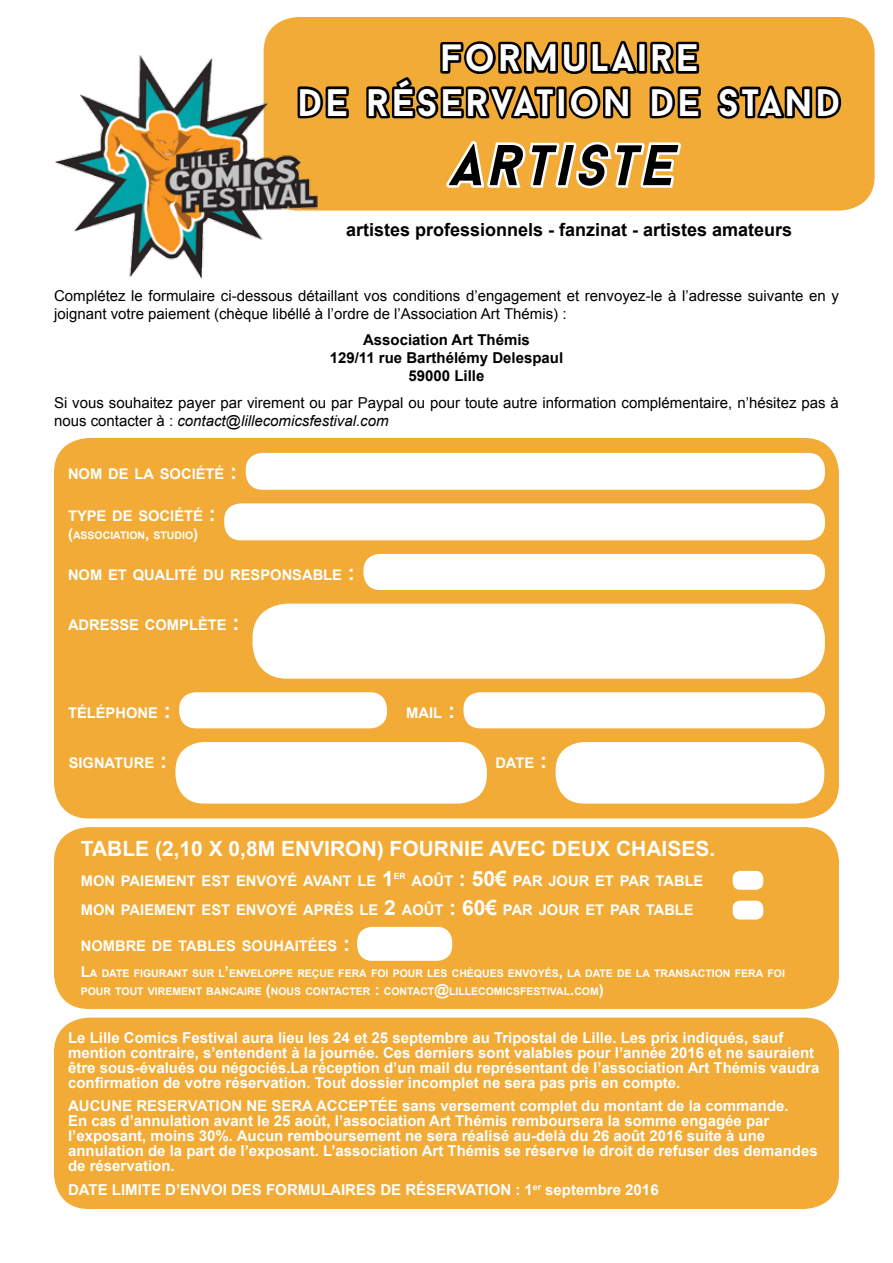
<style>
.page{position:relative;width:893px;height:1263px;background:#fff}
.page>*{position:absolute;margin:0;border:0;box-sizing:border-box;transform-origin:0 0}
.t1{font:italic 700 57.45px "Baron Neue";letter-spacing:.07em;color:#000}
.t2{font:700 38.25px/44.7px "Baron Neue";letter-spacing:.07em;color:#fff;text-align:center}
.t3{font:700 21px "Arial";color:#fff}
.t4{font:700 18px "Arial";color:#000}
.t5{font:700 15px/15px "Arial";color:#fff}
.t6{font:15px/18px "Arial";color:#000}
.t7{font:700 15px/18px "Arial";color:#000;text-align:center}
.t8{font:700 14.7px/29.5px "Arial";color:#fff}
.t9{font:700 10.5px/18px "Arial";color:#fff}
.t10{font:700 8.55px "Arial";color:#fff}
.s1{font-style:italic}
.s2{font-size:21px}
.s3{font-size:15px}
</style>
<div class="page">
<div style="left:264px;top:17px;width:611px;height:194px;background:#f1ab36;border-radius:35px"></div>
<img style="left:55px;top:54px;width:265px;height:225px">
<svg style="left:295px;top:84px;width:54px;height:37px"></svg>
<svg style="left:717px;top:85px;width:125px;height:34px"></svg>
<svg style="left:364px;top:41px;width:339px;height:170px"></svg>
<div style="left:54px;top:438px;width:785px;height:380px;background:#f1ab36;border-radius:35px"></div>
<div style="left:246px;top:453px;width:579px;height:37px;background:#fff;border-radius:17px"></div>
<div style="left:224px;top:503px;width:601px;height:37px;background:#fff;border-radius:16px"></div>
<div style="left:363px;top:554px;width:462px;height:36px;background:#fff;border-radius:16px"></div>
<div style="left:252px;top:604px;width:573px;height:75px;background:#fff;border-radius:35px"></div>
<div style="left:463px;top:692px;width:362px;height:36px;background:#fff;border-radius:16px"></div>
<div style="left:179px;top:692px;width:208px;height:36px;background:#fff;border-radius:16px"></div>
<div style="left:556px;top:742px;width:268px;height:61px;background:#fff;border-radius:29px"></div>
<div style="left:175px;top:742px;width:312px;height:61px;background:#fff;border-radius:29px"></div>
<div style="left:54px;top:827px;width:785px;height:182px;background:#f1ab36;border-radius:35px"></div>
<div style="left:733px;top:901px;width:30px;height:18px;background:#fff;border-radius:8px"></div>
<div style="left:733px;top:871px;width:30px;height:19px;background:#fff;border-radius:8px"></div>
<div style="left:357px;top:927px;width:95px;height:34px;background:#fff;border-radius:15px"></div>
<div style="left:54px;top:1017px;width:785px;height:192px;background:#f1ab36;border-radius:35px"></div>
<h2 class="t2" style="left:297px;top:35px;width:545px">FORMULAIRE<br>DE RÉSERVATION DE STAND</h2>
<h1 class="t1" style="left:457px;top:129px;width:225px">ARTISTE</h1>
<p class="t4" style="left:346px;top:218px;width:448px">artistes professionnels - fanzinat - artistes amateurs</p>
<p class="t6" style="left:54px;top:287px;width:786px">Complétez le formulaire ci-dessous détaillant vos conditions d’engagement et renvoyez-le à l’adresse suivante en y joignant votre paiement (chèque libéllé à l’ordre de l’Association Art Thémis) :</p>
<p class="t7" style="left:330px;top:332px;width:235px">Association Art Thémis<br>129/11 rue Barthélémy Delespaul<br>59000 Lille</p>
<p class="t6" style="left:54px;top:394px;width:786px">Si vous souhaitez payer par virement ou par Paypal ou pour toute autre information complémentaire, n’hésitez pas à nous contacter à : <span class="s1">contact@lillecomicsfestival.com</span></p>
<p class="t8" style="left:68px;top:459px;width:171px">NOM DE LA SOCIÉTÉ <span class="s2">:</span></p>
<p class="t8" style="left:68px;top:501px;width:149px">TYPE DE SOCIÉTÉ <span class="s2">:</span></p>
<p class="t9" style="left:68px;top:526px;width:132px"><span class="s3">(</span>ASSOCIATION<span class="s3">,</span> STUDIO<span class="s3">)</span></p>
<p class="t8" style="left:68px;top:560px;width:288px">NOM ET QUALITÉ DU RESPONSABLE <span class="s2">:</span></p>
<p class="t8" style="left:68px;top:610px;width:173px">ADRESSE COMPLÈTE <span class="s2">:</span></p>
<p class="t8" style="left:68px;top:698px;width:104px">TÉLÉPHONE <span class="s2">:</span></p>
<p class="t8" style="left:406px;top:698px;width:50px">MAIL <span class="s2">:</span></p>
<p class="t8" style="left:69px;top:748px;width:100px">SIGNATURE <span class="s2">:</span></p>
<p class="t8" style="left:495px;top:748px;width:53px">DATE <span class="s2">:</span></p>
<h3 class="t3" style="left:81px;top:835px;width:15px">tabl</h3>
<h3 class="t3" style="left:135px;top:835px;width:581px">e (2,10 x 0,8m environ) fournie avec deux chaises.</h3>
<p class="t8" style="left:81px;top:866px;width:314px">MON PAIEMENT EST ENVOYÉ AVANT LE <span class="s2">1</span></p>
<p class="t10" style="left:394px;top:870px;width:13px">ER</p>
<p class="t8" style="left:81px;top:866px;width:624px;text-indent:331px">AOÛT <span class="s2">: 50</span><span class="s2">€</span> PAR JOUR ET PAR TABLE<br>MON PAIEMENT EST ENVOYÉ APRÈS LE <span class="s2">2</span> AOÛT <span class="s2">: 60</span><span class="s2">€</span> PAR JOUR ET PAR TABLE</p>
<p class="t8" style="left:81px;top:931px;width:271px">NOMBRE DE TABLES SOUHAITÉES <span class="s2">:</span></p>
<p class="t9" style="left:81px;top:965px;width:706px"><span class="s3">L</span>A DATE FIGURANT SUR L<span class="s3">’</span>ENVELOPPE REÇUE FERA FOI POUR LES CHÈQUES ENVOYÉS<span class="s3">,</span> LA DATE DE LA TRANSACTION FERA FOI<br>POUR TOUT VIREMENT BANCAIRE <span class="s3">(</span>NOUS CONTACTER <span class="s3">:</span> CONTACT<span class="s3">@</span>LILLECOMICSFESTIVAL<span class="s3">.</span>COM<span class="s3">)</span></p>
<p class="t5" style="left:68px;top:1030px;width:753px">Le Lille Comics Festival aura lieu les 24 et 25 septembre au Tripostal de Lille. Les prix indiqués, sauf mention contraire, s’entendent à la journée. Ces derniers sont valables pour l’année 2016 et ne sauraient être sous-évalués ou négociés.La réception d’un mail du représentant de l’association Art Thémis vaudra confirmation de votre réservation. Tout dossier incomplet ne sera pas pris en compte.</p>
<p class="t5" style="left:68px;top:1099px;width:751px">Aucune reservation ne sera acceptée sans versement complet du montant de la commande.<br>En cas d’annulation avant le 25 août, l’association Art Thémis remboursera la somme engagée par l’exposant, moins 30%. Aucun remboursement ne sera réalisé au-delà du 26 août 2016 suite à une annulation de la part de l’exposant. L’association Art Thémis se réserve le droit de refuser des demandes de réservation.</p>
<p class="t5" style="left:68px;top:1182px;width:592px">Date limite d’envoi des formulaires de réservation : 1<sup>er</sup> septembre 2016</p>
</div>
